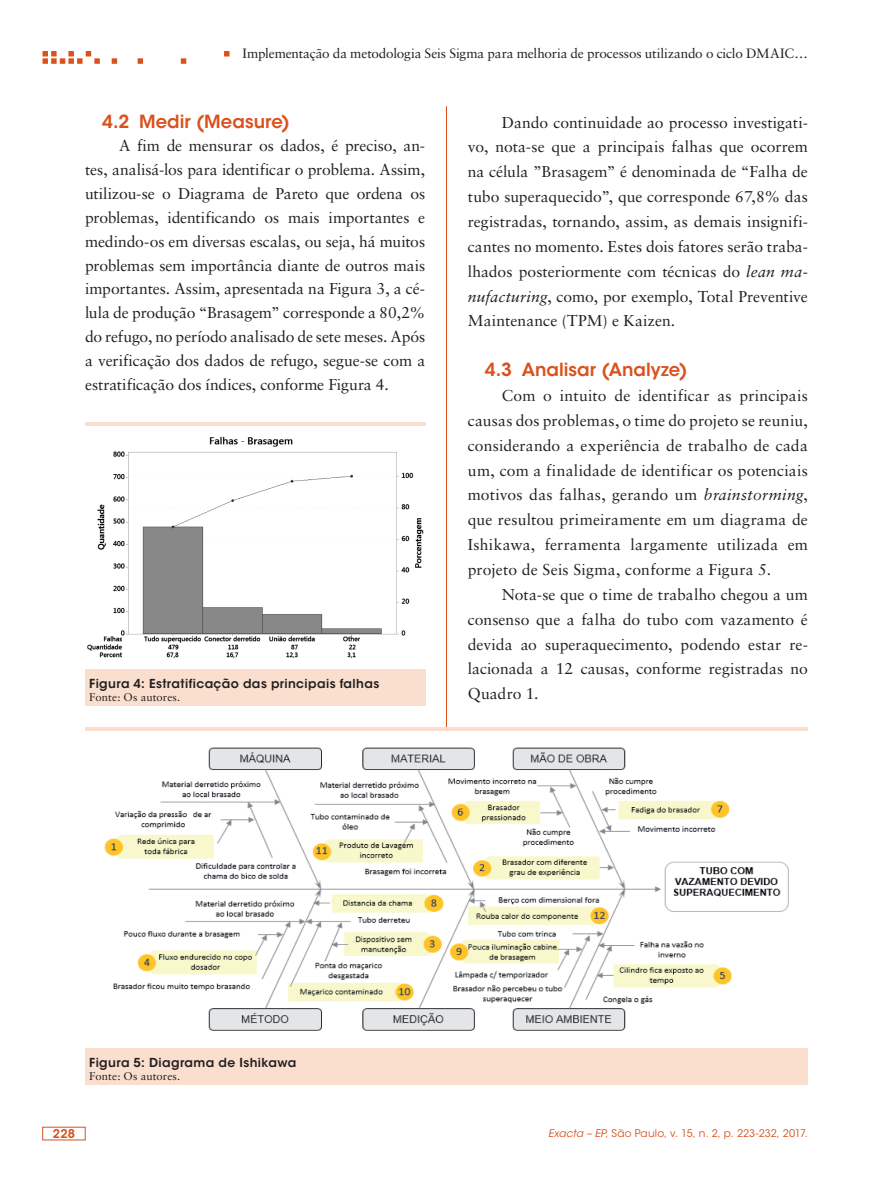
<style>
.page{position:relative;width:893px;height:1191px;background:#fff}
.page>*{position:absolute;margin:0;border:0;box-sizing:border-box;transform-origin:0 0}
.ex_Subtitulo_2{font:600 18px "ITC Avant Garde Std";color:#da511d}
.ex_Normal{font:15.75px/24.9px "Sabon LT Std";letter-spacing:.005em;color:#231f20;text-align:justify}
.t1{font:13.5px "Sabon LT Std";letter-spacing:-.01em;color:#231f20}
.ex_Tabela_-_titulo{font:600 12.3px "ITC Avant Garde Std";letter-spacing:.03em;color:#231f20}
.t2{font:600 12px "ITC Avant Garde Std";color:#da511d}
.ex_Tabela_-_nota{font:11.25px "Sabon LT Std";letter-spacing:.01em;color:#231f20}
.t3{font:10.5px "ITC Avant Garde Std";letter-spacing:.01em;color:#da511d}
.s1{font-style:italic}
</style>
<div class="page">
<hr style="left:446px;top:106px;width:1px;height:978px;background:#da511d">
<svg style="left:43px;top:51px;width:186px;height:13px"></svg>
<div style="left:85px;top:422px;width:340px;height:283px;background:#fadfce"></div>
<div style="left:85px;top:426px;width:340px;height:242px;background:#fff"></div>
<img style="left:87px;top:436px;width:337px;height:222px">
<div style="left:85px;top:727px;width:723px;height:357px;background:#fadfce"></div>
<div style="left:85px;top:731px;width:723px;height:316px;background:#fff"></div>
<img style="left:104px;top:747px;width:685px;height:284px">
<p class="t1" style="left:242px;top:45px;width:567px">Implementação da metodologia Seis Sigma para melhoria de processos utilizando o ciclo DMAIC…</p>
<p class="ex_Subtitulo_2" style="left:102px;top:110px;width:189px">4.2 Medir (Measure)</p>
<p class="ex_Normal" style="left:85px;top:134px;width:342px;line-height:23.9px;text-indent:34px">A fim de mensurar os dados, é preciso, an&shy;tes, analisá-los para identificar o problema. Assim, utilizou-se o Diagrama de Pareto que ordena os problemas, identificando os mais importantes e medindo-os em diversas escalas, ou seja, há muitos problemas sem importância diante de outros mais importantes. Assim, apresentada na Figura 3, a cé&shy;lula de produção “Brasagem” corresponde a 80,2% do refugo, no período analisado de sete meses. Após a verificação dos dados de refugo, segue-se com a estratificação dos índices, conforme Figura 4.</p>
<p class="ex_Tabela_-_titulo" style="left:89px;top:675px;width:291px">Figura 4: Estratificação das principais falhas</p>
<p class="ex_Tabela_-_nota" style="left:89px;top:690px;width:93px">Fonte: Os autores.</p>
<p class="ex_Normal" style="left:468px;top:109px;width:342px;text-indent:34px">Dando continuidade ao processo investigati&shy;vo, nota-se que a principais falhas que ocorrem na célula ”Brasagem” é denominada de “Falha de tubo superaquecido”, que corresponde 67,8% das registradas, tornando, assim, as demais insignifi&shy;cantes no momento. Estes dois fatores serão traba&shy;lhados posteriormente com técnicas do <span class="s1">lean ma&shy;nufacturing</span>, como, por exemplo, Total Preventive Maintenance (TPM) e Kaizen.</p>
<p class="ex_Subtitulo_2" style="left:485px;top:358px;width:204px">4.3 Analisar (Analyze)</p>
<p class="ex_Normal" style="left:468px;top:383px;width:342px;text-indent:34px">Com o intuito de identificar as principais causas dos problemas, o time do projeto se reuniu, considerando a experiência de trabalho de cada um, com a finalidade de identificar os potenciais motivos das falhas, gerando um <span class="s1">brainstorming</span>, que resultou primeiramente em um diagrama de Ishikawa, ferramenta largamente utilizada em projeto de Seis Sigma, conforme a Figura 5.</p>
<p class="ex_Normal" style="left:468px;top:582px;width:342px;text-indent:34px">Nota-se que o time de trabalho chegou a um consenso que a falha do tubo com vazamento é devida ao superaquecimento, podendo estar re&shy;lacionada a 12 causas, conforme registradas no Quadro 1.</p>
<p class="ex_Tabela_-_titulo" style="left:89px;top:1054px;width:208px">Figura 5: Diagrama de Ishikawa</p>
<p class="ex_Tabela_-_nota" style="left:89px;top:1069px;width:93px">Fonte: Os autores.</p>
<p class="t2" style="left:53px;top:1126px;width:24px">228</p>
<p class="t3" style="left:548px;top:1127px;width:261px"><span class="s1">Exacta – EP</span>, São Paulo, v. 15, n. 2, p. 223-232, 2017.</p>
</div>
